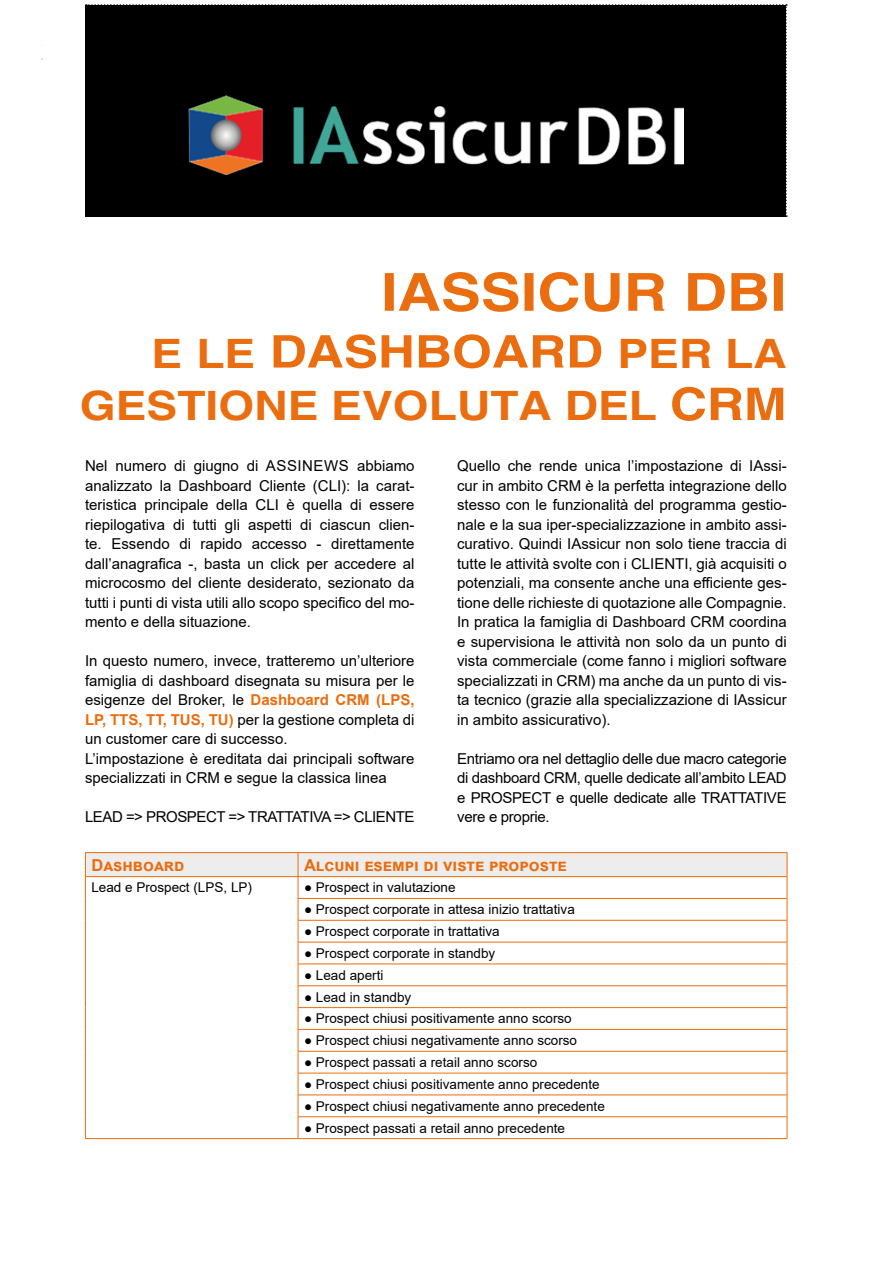
<style>
.page{position:relative;width:893px;height:1263px;background:#fff}
.page>*{position:absolute;margin:0;border:0;box-sizing:border-box;transform-origin:0 0}
.t1{font:700 52.5px "Helvetica";color:#ea6d0f;scale:1.14 1}
.t2{font:700 45px "Helvetica";color:#ea6d0f;scale:1.14 1}
.t3{font:700 40.5px "Helvetica";color:#ea6d0f;scale:1.14 1}
.t4{font:700 16.5px "Arial";color:#ea6d0f}
.t5{font:15px/19.5px "Arial";color:#000;text-align:justify}
.t6{font:15px "Arial";letter-spacing:-.03em;color:#000}
.t7{font:13.5px "Arial";color:#000}
.s1{font-size:40.5px}
.s2{font-size:45px}
.s3{font-weight:700;color:#ea6d0f}
</style>
<div class="page">
<hr style="left:85px;top:1138px;width:213px;height:1px;background:#ea6d0f">
<hr style="left:298px;top:1138px;width:489px;height:1px;background:#ea6d0f">
<svg style="left:85px;top:852px;width:703px;height:286px"></svg>
<svg style="left:85px;top:4px;width:702px;height:213px"></svg>
<h1 class="t1" style="left:381px;top:260px;width:357px">IASSICUR DBI</h1>
<h2 class="t2" style="left:151px;top:324px;width:559px"><span class="s1">E LE</span> DASHBOARD <span class="s1">PER LA</span></h2>
<h3 class="t3" style="left:80px;top:381px;width:621px">GESTIONE EVOLUTA DEL <span class="s2">CRM</span></h3>
<p class="t5" style="left:85px;top:456px;width:331px">Nel numero di giugno di ASSINEWS abbiamo analizzato la Dashboard Cliente (CLI): la carat&shy;teristica principale della CLI è quella di essere riepilogativa di tutti gli aspetti di ciascun clien&shy;te. Essendo di rapido accesso - direttamente dall’anagrafica -, basta un click per accedere al microcosmo del cliente desiderato, sezionato da tutti i punti di vista utili allo scopo specifico del mo&shy;mento e della situazione.</p>
<p class="t5" style="left:85px;top:651px;width:331px;text-align:left">In questo numero, invece, tratteremo un’ulteriore famiglia di dashboard disegnata su misura per le esigenze del Broker, le <span class="s3">Dashboard CRM (LPS, LP, TTS, TT, TUS, TU)</span> per la gestione completa di un customer care di successo.<br>L’impostazione è ereditata dai principali software specializzati in CRM e segue la classica linea</p>
<p class="t6" style="left:85px;top:807px;width:331px">LEAD =&gt; PROSPECT =&gt; TRATTATIVA =&gt; CLIENTE</p>
<p class="t5" style="left:457px;top:456px;width:331px">Quello che rende unica l’impostazione di IAssi&shy;cur in ambito CRM è la perfetta integrazione dello stesso con le funzionalità del programma gestio&shy;nale e la sua iper-specializzazione in ambito assi&shy;curativo. Quindi IAssicur non solo tiene traccia di tutte le attività svolte con i CLIENTI, già acquisiti o potenziali, ma consente anche una efficiente ges&shy;tione delle richieste di quotazione alle Compagnie.<br>In pratica la famiglia di Dashboard CRM coordina e supervisiona le attività non solo da un punto di vista commerciale (come fanno i migliori software specializzati in CRM) ma anche da un punto di vis&shy;ta tecnico (grazie alla specializzazione di IAssicur in ambito assicurativo).</p>
<p class="t5" style="left:457px;top:749px;width:331px">Entriamo ora nel dettaglio delle due macro categorie di dashboard CRM, quelle dedicate all’ambito LEAD e PROSPECT e quelle dedicate alle TRATTATIVE vere e proprie.</p>
<p class="t4" style="left:91px;top:853px;width:94px">Dashboard</p>
<p class="t4" style="left:304px;top:853px;width:264px">Alcuni esempi di viste proposte</p>
<p class="t7" style="left:91px;top:878px;width:162px">Lead e Prospect (LPS, LP)</p>
<p class="t7" style="left:304px;top:878px;width:153px">● Prospect in valutazione</p>
<p class="t7" style="left:304px;top:900px;width:272px">● Prospect corporate in attesa inizio trattativa</p>
<p class="t7" style="left:304px;top:922px;width:197px">● Prospect corporate in trattativa</p>
<p class="t7" style="left:304px;top:944px;width:193px">● Prospect corporate in standby</p>
<p class="t7" style="left:304px;top:966px;width:81px">● Lead aperti</p>
<p class="t7" style="left:304px;top:987px;width:109px">● Lead in standby</p>
<p class="t7" style="left:304px;top:1009px;width:269px">● Prospect chiusi positivamente anno scorso</p>
<p class="t7" style="left:304px;top:1031px;width:275px">● Prospect chiusi negativamente anno scorso</p>
<p class="t7" style="left:304px;top:1053px;width:235px">● Prospect passati a retail anno scorso</p>
<p class="t7" style="left:304px;top:1075px;width:297px">● Prospect chiusi positivamente anno precedente</p>
<p class="t7" style="left:304px;top:1097px;width:302px">● Prospect chiusi negativamente anno precedente</p>
<p class="t7" style="left:304px;top:1118px;width:263px">● Prospect passati a retail anno precedente</p>
</div>
